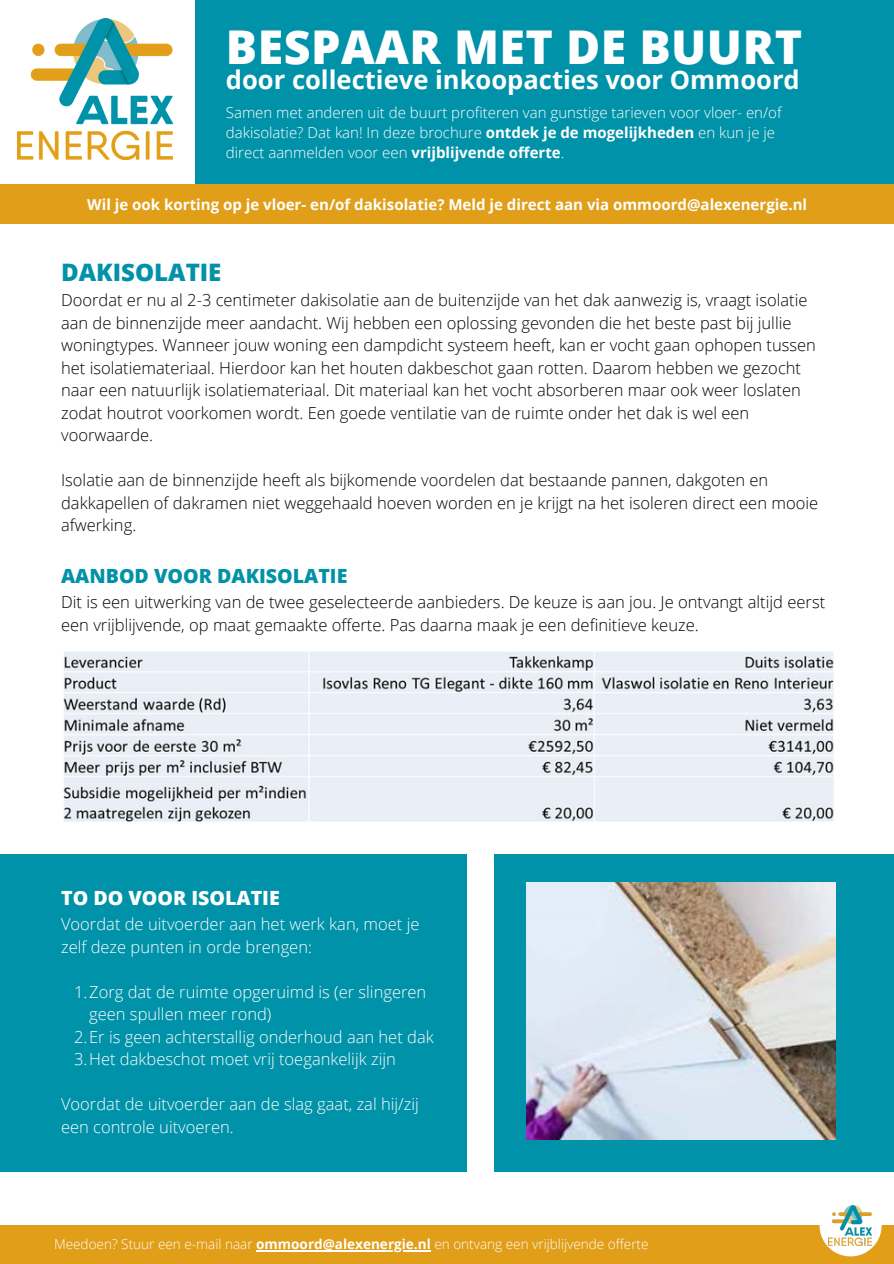
<style>
.page{position:relative;width:894px;height:1264px;background:#fff}
.page>*{position:absolute;margin:0;border:0;box-sizing:border-box;transform-origin:0 0}
.t1{font:800 46.5px "Open Sans";letter-spacing:.01em;color:#fff}
.t2{font:700 25.5px "Open Sans";color:#fff}
.t3{font:800 24px "Open Sans";color:#0192a8}
.t4{font:800 19.5px "Open Sans";color:#0192a8}
.t5{font:800 19.5px "Open Sans";color:#fff}
.t6{font:300 16.5px/22.5px "Open Sans";color:#000}
.t7{font:300 16.5px/22.5px "Open Sans";color:#fff}
.t8{font:300 15px/20.2px "Open Sans";color:#fff}
.t9{font:700 15px "Open Sans";color:#fff}
.t10{font:300 13.5px "Open Sans";color:#fff}
.s1{font-weight:700}
</style>
<div class="page">
<div style="left:195px;top:0;width:698px;height:185px;background:#0092a8"></div>
<img style="left:17px;top:19px;width:156px;height:141px">
<div style="left:0;top:184px;width:893px;height:40px;background:#e09e19"></div>
<div style="left:0;top:1225px;width:893px;height:38px;background:#e09e19"></div>
<svg style="left:819px;top:1212px;width:62px;height:44px"></svg>
<img style="left:828px;top:1205px;width:43px;height:40px">
<div style="left:0;top:853px;width:467px;height:318px;background:#0092a8"></div>
<img style="left:63px;top:652px;width:771px;height:170px">
<div style="left:494px;top:853px;width:399px;height:318px;background:#0092a8"></div>
<img style="left:526px;top:882px;width:308px;height:257px">
<hr style="left:256px;top:1250px;width:175px;height:1px;background:#fff">
<p class="t1" style="left:226px;top:14px;width:577px">BESPAAR MET DE BUURT</p>
<p class="t2" style="left:226px;top:62px;width:575px">door collectieve inkoopacties voor Ommoord</p>
<p class="t8" style="left:226px;top:102px;width:557px">Samen met anderen uit de buurt profiteren van gunstige tarieven voor vloer- en/of dakisolatie? Dat kan! In deze brochure <span class="s1">ontdek je de mogelijkheden</span> en kun je je direct aanmelden voor een <span class="s1">vrijblijvende offerte</span>.</p>
<p class="t9" style="left:87px;top:194px;width:721px">Wil je ook korting op je vloer- en/of dakisolatie? Meld je direct aan via ommoord@alexenergie.nl</p>
<p class="t3" style="left:61px;top:255px;width:162px">DAKISOLATIE</p>
<p class="t6" style="left:61px;top:288px;width:756px">Doordat er nu al 2-3 centimeter dakisolatie aan de buitenzijde van het dak aanwezig is, vraagt isolatie aan de binnenzijde meer aandacht. Wij hebben een oplossing gevonden die het beste past bij jullie woningtypes. Wanneer jouw woning een dampdicht systeem heeft, kan er vocht gaan ophopen tussen het isolatiemateriaal. Hierdoor kan het houten dakbeschot gaan rotten. Daarom hebben we gezocht naar een natuurlijk isolatiemateriaal. Dit materiaal kan het vocht absorberen maar ook weer loslaten zodat houtrot voorkomen wordt. Een goede ventilatie van de ruimte onder het dak is wel een voorwaarde.</p>
<p class="t6" style="left:61px;top:469px;width:758px">Isolatie aan de binnenzijde heeft als bijkomende voordelen dat bestaande pannen, dakgoten en dakkapellen of dakramen niet weggehaald hoeven worden en je krijgt na het isoleren direct een mooie afwerking.</p>
<p class="t4" style="left:61px;top:562px;width:288px">AANBOD VOOR DAKISOLATIE</p>
<p class="t6" style="left:61px;top:590px;width:765px">Dit is een uitwerking van de twee geselecteerde aanbieders. De keuze is aan jou. Je ontvangt altijd eerst een vrijblijvende, op maat gemaakte offerte. Pas daarna maak je een definitieve keuze.</p>
<p class="t5" style="left:61px;top:884px;width:220px">TO DO VOOR ISOLATIE</p>
<p class="t7" style="left:61px;top:912px;width:360px">Voordat de uitvoerder aan het werk kan, moet je zelf deze punten in orde brengen:</p>
<p class="t7" style="left:89px;top:980px;width:338px;text-indent:-15px">1.Zorg dat de ruimte opgeruimd is (er slingeren geen spullen meer rond)</p>
<p class="t7" style="left:74px;top:1025px;width:361px">2.Er is geen achterstallig onderhoud aan het dak</p>
<p class="t7" style="left:74px;top:1047px;width:323px">3.Het dakbeschot moet vrij toegankelijk zijn</p>
<p class="t7" style="left:61px;top:1092px;width:359px">Voordat de uitvoerder aan de slag gaat, zal hij/zij een controle uitvoeren.</p>
<p class="t10" style="left:54px;top:1234px;width:596px">Meedoen? Stuur een e-mail naar <span class="s1">ommoord@alexenergie.nl</span> en ontvang een vrijblijvende offerte</p>
</div>
